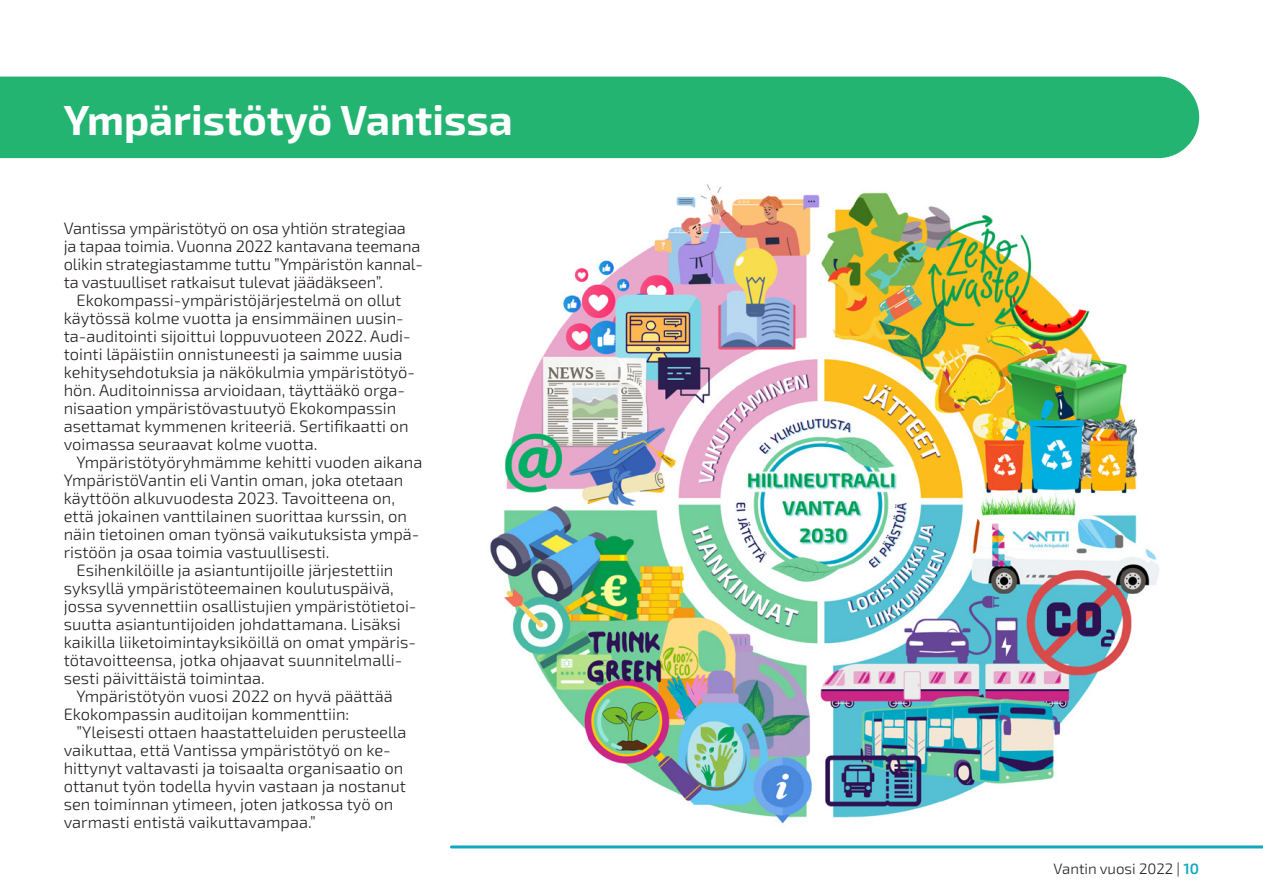
<style>
.page{position:relative;width:1263px;height:893px;background:#fff}
.page>*{position:absolute;margin:0;border:0;box-sizing:border-box;transform-origin:0 0}
.Otsikko{font:700 42px "Exo 2";color:#fff}
.Leipis{font:16.5px/18px "Exo 2";color:#231f20}
._1__kpl{font:16.5px/18px "Exo 2";letter-spacing:-.01em;color:#231f20}
.t1{font:15px "Exo 2";color:#231f20}
.s1{font-weight:600;color:#11a8c0}
</style>
<div class="page">
<hr style="left:451px;top:845px;width:812px;height:3px;background:#11a8c0">
<img style="left:469px;top:158px;width:692px;height:666px">
<div style="left:0;top:77px;width:1199px;height:81px;background:#24b472"></div>
<p class="Otsikko" style="left:64px;top:91px;width:450px">Ympäristötyö Vantissa</p>
<p class="_1__kpl" style="left:64px;top:219px;width:361px">Vantissa ympäristötyö on osa yhtiön strategiaa<br>ja tapaa toimia. Vuonna 2022 kantavana teemana olikin strategiastamme tuttu ”Ympäristön kannal&shy;ta vastuulliset ratkaisut tulevat jäädäkseen”.</p>
<p class="Leipis" style="left:64px;top:291px;width:353px;text-indent:13px">Ekokompassi-ympäristöjärjestelmä on ollut käytössä kolme vuotta ja ensimmäinen uusin&shy;ta-auditointi sijoittui loppuvuoteen 2022. Audi&shy;tointi läpäistiin onnistuneesti ja saimme uusia kehitysehdotuksia ja näkökulmia ympäristötyö&shy;hön. Auditoinnissa arvioidaan, täyttääkö orga&shy;nisaation ympäristövastuutyö Ekokompassin asettamat kymmenen kriteeriä. Sertifikaatti on voimassa seuraavat kolme vuotta.</p>
<p class="Leipis" style="left:64px;top:453px;width:360px;text-indent:13px">Ympäristötyöryhmämme kehitti vuoden aikana YmpäristöVantin eli Vantin oman, joka otetaan käyttöön alkuvuodesta 2023. Tavoitteena on, että jokainen vanttilainen suorittaa kurssin, on näin tietoinen oman työnsä vaikutuksista ympä&shy;ristöön ja osaa toimia vastuullisesti.</p>
<p class="Leipis" style="left:64px;top:561px;width:354px;text-indent:13px">Esihenkilöille ja asiantuntijoille järjestettiin syksyllä ympäristöteemainen koulutuspäivä, jossa syvennettiin osallistujien ympäristötietoi&shy;suutta asiantuntijoiden johdattamana. Lisäksi kaikilla liiketoimintayksiköillä on omat ympäris&shy;tötavoitteensa, jotka ohjaavat suunnitelmalli&shy;sesti päivittäistä toimintaa.</p>
<p class="Leipis" style="left:64px;top:687px;width:330px;text-indent:13px">Ympäristötyön vuosi 2022 on hyvä päättää<br>Ekokompassin auditoijan kommenttiin:</p>
<p class="Leipis" style="left:64px;top:723px;width:344px;text-indent:13px">”Yleisesti ottaen haastatteluiden perusteella vaikuttaa, että Vantissa ympäristötyö on ke&shy;hittynyt valtavasti ja toisaalta organisaatio on ottanut työn todella hyvin vastaan ja nostanut sen toiminnan ytimeen, joten jatkossa työ on varmasti entistä vaikuttavampaa.”</p>
<p class="t1" style="left:1053px;top:858px;width:147px">Vantin vuosi 2022 | <span class="s1">10</span></p>
</div>
